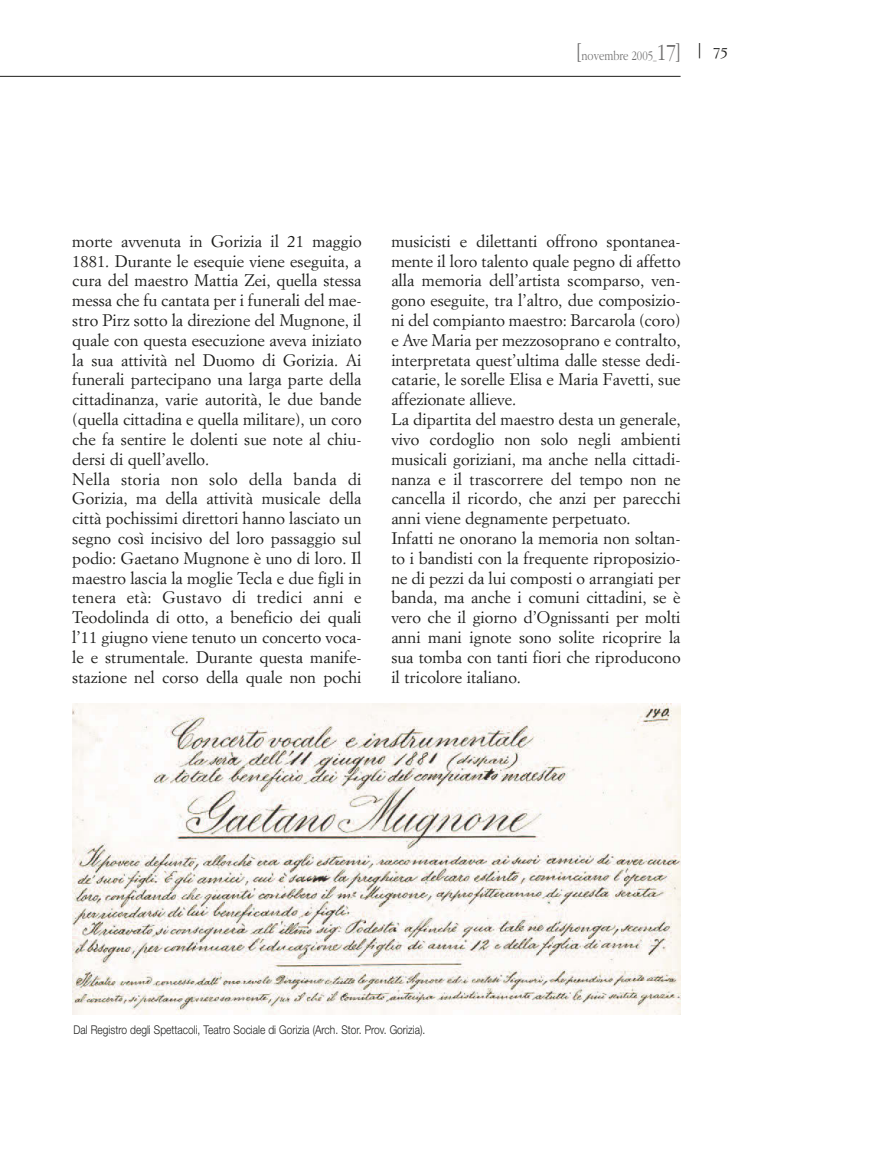
<style>
.page{position:relative;width:872px;height:1149px;background:#fff}
.page>*{position:absolute;margin:0;border:0;box-sizing:border-box;transform-origin:0 0}
.t1{font:300 24px "Aplgaram";color:#706f6f}
.t2{font:16.5px/19.8px "Simoncini Garamond";color:#1d1d1b}
.t3{font:300 13.5px "Aplgaram";color:#706f6f}
.t4{font:300 12px "Helvetica Neue";color:#1d1d1b;scale:.85 1}
.s1{font-size:24px}
.s2{font-size:9px}
.s3{font-family:"Simoncini Garamond";font-weight:400;font-size:19.5px;color:#1d1d1b}
.s4{font-family:"Simoncini Garamond";font-weight:400;font-size:15px;color:#1d1d1b}
</style>
<div class="page">
<hr style="left:0;top:76px;width:680px;height:1px;background:#1d1d1b">
<img style="left:72px;top:703px;width:608px;height:310px">
<p class="t3" style="left:577px;top:47px;width:81px"><span class="s1">[</span>novembre 2005<span class="s2">_</span></p>
<h1 class="t1" style="left:657px;top:37px;width:73px">17] <span class="s3">|</span> <span class="s4">75</span></h1>
<p class="t2" style="left:72px;top:232px;width:291px">morte avvenuta in Gorizia il 21 maggio 1881. Durante le esequie viene eseguita, a cura del maestro Mattia Zei, quella stessa messa che fu cantata per i funerali del mae&shy;stro Pirz sotto la direzione del Mugnone, il quale con questa esecuzione aveva iniziato la sua attività nel Duomo di Gorizia. Ai funerali partecipano una larga parte della cittadinanza, varie autorità, le due bande (quella cittadina e quella militare), un coro che fa sentire le dolenti sue note al chiu&shy;dersi di quell’avello.<br>Nella storia non solo della banda di Gorizia, ma della attività musicale della città pochissimi direttori hanno lasciato un segno così incisivo del loro passaggio sul podio: Gaetano Mugnone è uno di loro. Il maestro lascia la moglie Tecla e due figli in tenera età: Gustavo di tredici anni e Teodolinda di otto, a beneficio dei quali l’11 giugno viene tenuto un concerto voca&shy;le e strumentale. Durante questa manife&shy;stazione nel corso della quale non pochi</p>
<p class="t2" style="left:391px;top:232px;width:291px">musicisti e dilettanti offrono spontanea&shy;mente il loro talento quale pegno di affetto alla memoria dell’artista scomparso, ven&shy;gono eseguite, tra l’altro, due composizio&shy;ni del compianto maestro: Barcarola (coro) e Ave Maria per mezzosoprano e contralto, interpretata quest’ultima dalle stesse dedi&shy;catarie, le sorelle Elisa e Maria Favetti, sue affezionate allieve.<br>La dipartita del maestro desta un generale, vivo cordoglio non solo negli ambienti musicali goriziani, ma anche nella cittadi&shy;nanza e il trascorrere del tempo non ne cancella il ricordo, che anzi per parecchi anni viene degnamente perpetuato.<br>Infatti ne onorano la memoria non soltan&shy;to i bandisti con la frequente riproposizio&shy;ne di pezzi da lui composti o arrangiati per banda, ma anche i comuni cittadini, se è vero che il giorno d’Ognissanti per molti anni mani ignote sono solite ricoprire la sua tomba con tanti fiori che riproducono il tricolore italiano.</p>
<p class="t4" style="left:74px;top:1022px;width:415px">Dal Registro degli Spettacoli, Teatro Sociale di Gorizia (Arch. Stor. Prov. Gorizia).</p>
</div>
